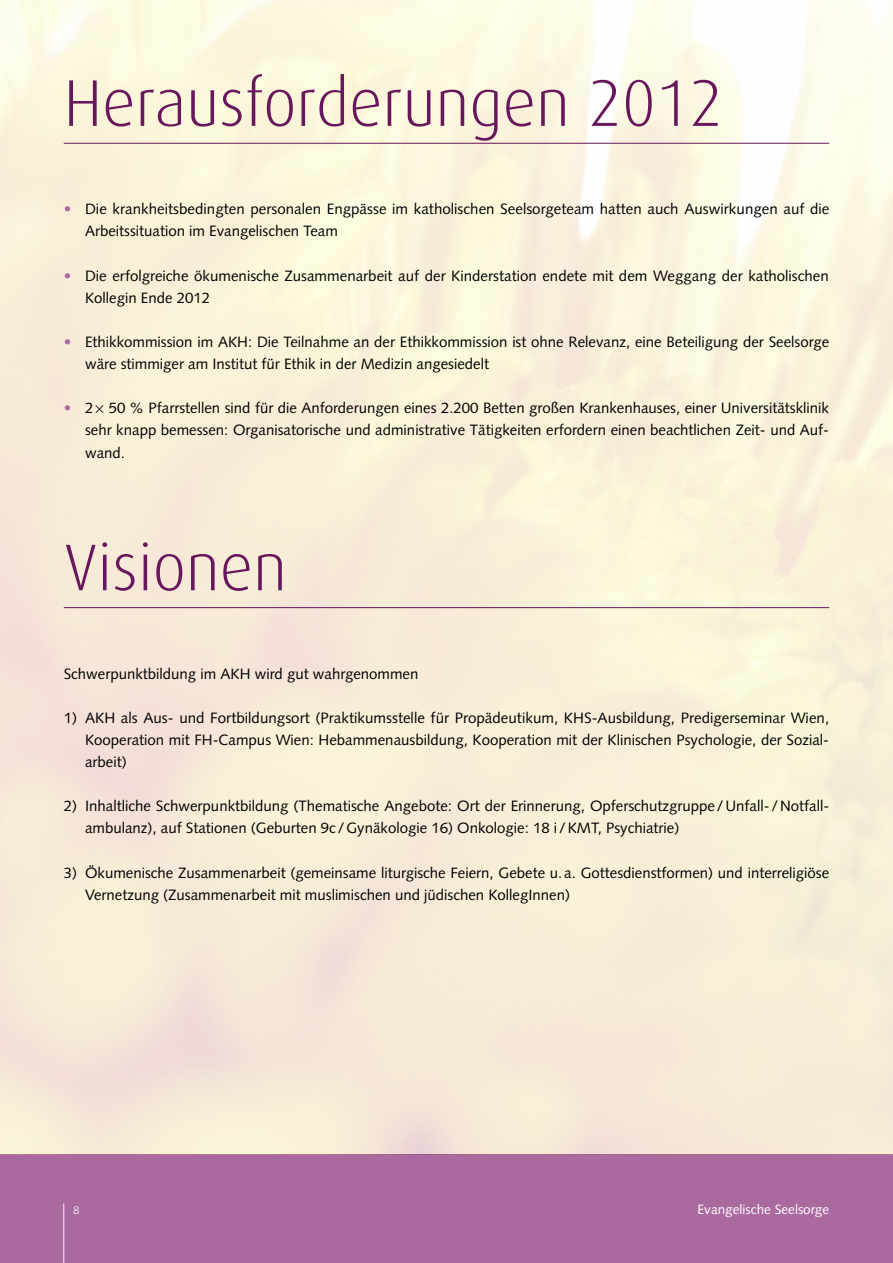
<style>
.page{position:relative;width:893px;height:1263px;background:#fff}
.page>*{position:absolute;margin:0;border:0;box-sizing:border-box;transform-origin:0 0}
.t1{font:300 66px "Dax";color:#68175c}
.t2{font:15px/22px "Syntax";color:#000}
.t3{font:13.5px "Syntax";color:#fff}
.t4{font:300 10.5px "Trade Gothic";color:#fff}
.s1{color:#ab6a9f}
.s2{font-family:"Trade Gothic LT Pro";font-weight:300}
</style>
<div class="page">
<div style="left:0;top:1155px;width:893px;height:108px;background:#ab6a9f"></div>
<hr style="left:64px;top:1203px;width:1px;height:60px;background:#fff">
<img style="left:0;top:0;width:893px;height:1155px">
<hr style="left:64px;top:143px;width:765px;height:1px;background:#68175c">
<hr style="left:64px;top:607px;width:765px;height:1px;background:#68175c">
<h1 class="t1" style="left:64px;top:67px;width:661px">Herausforderungen 2012</h1>
<p class="t2" style="left:85px;top:198px;width:746px;text-indent:-21px"><span class="s1">•</span> Die krankheitsbedingten personalen Engpässe im katholischen Seelsorgeteam hatten auch Auswirkungen auf die<br>Arbeitssituation im Evangelischen Team</p>
<p class="t2" style="left:85px;top:264px;width:745px;text-indent:-21px"><span class="s1">•</span> Die erfolgreiche ökumenische Zusammenarbeit auf der Kinderstation endete mit dem Weggang der katholischen<br>Kollegin Ende 2012</p>
<p class="t2" style="left:85px;top:331px;width:746px;text-indent:-21px"><span class="s1">•</span> Ethikkommission im AKH: Die Teilnahme an der Ethikkommission ist ohne Relevanz, eine Beteiligung der Seelsorge wäre stimmiger am Institut für Ethik in der Medizin angesiedelt</p>
<p class="t2" style="left:85px;top:397px;width:746px;text-align:justify;text-indent:-21px"><span class="s1">•</span> 2<span class="s2">×</span> 50 % Pfarrstellen sind für die Anforderungen eines 2.200 Betten großen Krankenhauses, einer Universitätsklinik sehr knapp bemessen: Organisatorische und administrative Tätigkeiten erfordern einen beachtlichen Zeit- und Auf&shy;wand.</p>
<h1 class="t1" style="left:64px;top:531px;width:225px">Visionen</h1>
<p class="t2" style="left:64px;top:662px;width:356px">Schwerpunktbildung im AKH wird gut wahrgenommen</p>
<p class="t2" style="left:85px;top:707px;width:746px;text-align:justify;text-indent:-21px">1) AKH als Aus- und Fortbildungsort (Praktikumsstelle für Propädeutikum, KHS-Ausbildung, Predigerseminar Wien, Kooperation mit FH-Campus Wien: Hebammenausbildung, Kooperation mit der Klinischen Psychologie, der Sozial&shy;arbeit)</p>
<p class="t2" style="left:85px;top:795px;width:743px;text-indent:-21px">2) Inhaltliche Schwerpunktbildung (Thematische Angebote: Ort der Erinnerung, Opferschutzgruppe/Unfall- /Notfall&shy;ambulanz), auf Stationen (Geburten 9c /Gynäkologie 16) Onkologie: 18 i /KMT, Psychiatrie)</p>
<p class="t2" style="left:85px;top:861px;width:746px;text-indent:-21px">3) Ökumenische Zusammenarbeit (gemeinsame liturgische Feiern, Gebete u.a. Gottesdienstformen) und interreligiöse<br>Vernetzung (Zusammenarbeit mit muslimischen und jüdischen KollegInnen)</p>
<p class="t4" style="left:73px;top:1204px;width:7px">8</p>
<p class="t3" style="left:697px;top:1201px;width:133px">Evangelische Seelsorge</p>
</div>
